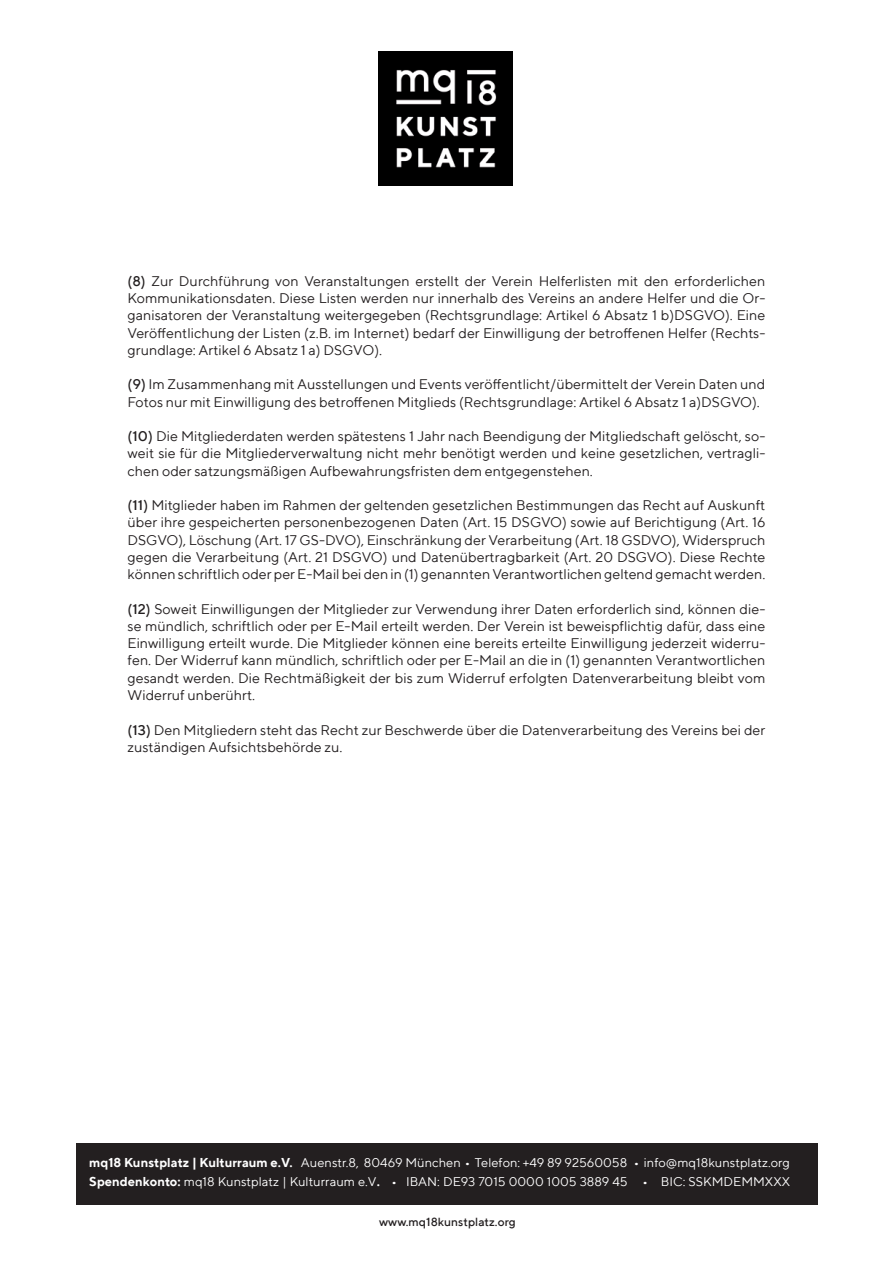
<style>
.page{position:relative;width:893px;height:1263px;background:#fff}
.page>*{position:absolute;margin:0;border:0;box-sizing:border-box;transform-origin:0 0}
.t1{font:14.25px/17.2px "TT Norms";color:#231f20;text-align:justify}
.t2{font:12.9px/19.2px "TT Norms";color:#fff}
.t3{font:500 12px "TT Norms";color:#231f20}
.s1{font-weight:500}
.s2{font-weight:700}
.s3{font-weight:900}
</style>
<div class="page">
<img style="left:378px;top:51px;width:135px;height:134px">
<div style="left:76px;top:1143px;width:741px;height:61px;background:#231f20"></div>
<p class="t1" style="left:128px;top:272px;width:639px"><span class="s1">(8)</span> Zur Durchführung von Veranstaltungen erstellt der Verein Helferlisten mit den erforderlichen Kommunikationsdaten. Diese Listen werden nur innerhalb des Vereins an andere Helfer und die Or&shy;ganisatoren der Veranstaltung weitergegeben (Rechtsgrundlage: Artikel 6 Absatz 1 b)DSGVO). Eine Veröffentlichung der Listen (z.B. im Internet) bedarf der Einwilligung der betroffenen Helfer (Rechts&shy;grundlage: Artikel 6 Absatz 1 a) DSGVO).</p>
<p class="t1" style="left:128px;top:375px;width:639px"><span class="s1">(9)</span> Im Zusammenhang mit Ausstellungen und Events veröffentlicht/übermittelt der Verein Daten und<br>Fotos nur mit Einwilligung des betroffenen Mitglieds (Rechtsgrundlage: Artikel 6 Absatz 1 a)DSGVO).</p>
<p class="t1" style="left:128px;top:427px;width:639px"><span class="s1">(10)</span> Die Mitgliederdaten werden spätestens 1 Jahr nach Beendigung der Mitgliedschaft gelöscht, so&shy;weit sie für die Mitgliederverwaltung nicht mehr benötigt werden und keine gesetzlichen, vertragli&shy;chen oder satzungsmäßigen Aufbewahrungsfristen dem entgegenstehen.</p>
<p class="t1" style="left:128px;top:496px;width:639px"><span class="s1">(11)</span> Mitglieder haben im Rahmen der geltenden gesetzlichen Bestimmungen das Recht auf Auskunft über ihre gespeicherten personenbezogenen Daten (Art. 15 DSGVO) sowie auf Berichtigung (Art. 16<br>DSGVO), Löschung (Art. 17 GS-DVO), Einschränkung der Verarbeitung (Art. 18 GSDVO), Widerspruch gegen die Verarbeitung (Art. 21 DSGVO) und Datenübertragbarkeit (Art. 20 DSGVO). Diese Rechte können schriftlich oder per E-Mail bei den in (1) genannten Verantwortlichen geltend gemacht werden.</p>
<p class="t1" style="left:128px;top:600px;width:639px"><span class="s1">(12)</span> Soweit Einwilligungen der Mitglieder zur Verwendung ihrer Daten erforderlich sind, können die&shy;se mündlich, schriftlich oder per E-Mail erteilt werden. Der Verein ist beweispflichtig dafür, dass eine Einwilligung erteilt wurde. Die Mitglieder können eine bereits erteilte Einwilligung jederzeit widerru&shy;fen. Der Widerruf kann mündlich, schriftlich oder per E-Mail an die in (1) genannten Verantwortlichen gesandt werden. Die Rechtmäßigkeit der bis zum Widerruf erfolgten Datenverarbeitung bleibt vom Widerruf unberührt.</p>
<p class="t1" style="left:128px;top:720px;width:639px"><span class="s1">(13)</span> Den Mitgliedern steht das Recht zur Beschwerde über die Datenverarbeitung des Vereins bei der zuständigen Aufsichtsbehörde zu.</p>
<p class="t2" style="left:89px;top:1152px;width:702px"><span class="s2">mq18 Kunstplatz | Kulturraum e.V.</span> Auenstr.8, 80469 München <span class="s3">·</span> Telefon: +49 89 92560058 <span class="s3">·</span> info@mq18kunstplatz.org<br><span class="s2">Spendenkonto:</span> mq18 Kunstplatz | Kulturraum e.V<span class="s2">.</span> <span class="s3">·</span> IBAN: DE93 7015 0000 1005 3889 45 <span class="s3">·</span> BIC: SSKMDEMMXXX</p>
<p class="t3" style="left:379px;top:1214px;width:138px">www.mq18kunstplatz.org</p>
</div>
